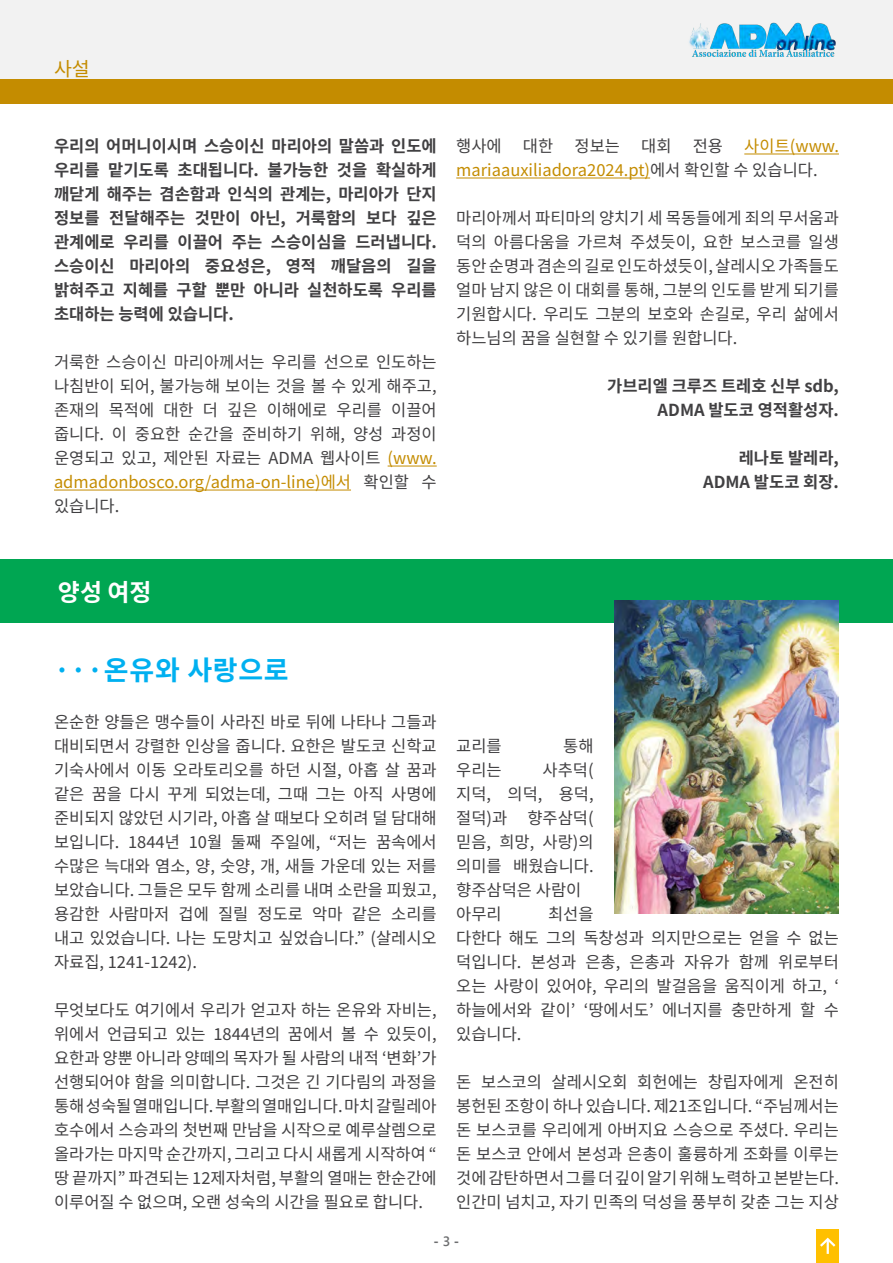
<style>
.page{position:relative;width:893px;height:1263px;background:#fff}
.page>*{position:absolute;margin:0;border:0;box-sizing:border-box;transform-origin:0 0}
.t1{font:700 27px "Noto Sans KR";letter-spacing:.025em;color:#00b0f0}
.t2{font:700 24px "Noto Sans KR";color:#fff}
.t3{font:19.5px "Noto Sans KR";color:#c48c00}
.t4{font:16.5px/24px "Noto Sans KR";color:#414042;text-align:justify}
.t5{font:700 16.5px/24px "Noto Sans KR";color:#414042;text-align:justify}
.t6{font:16.5px/24px "Noto Sans KR";color:#c48c00}
.t7{font:700 13.5px "Segoe UI";color:#6d6e70}
.s1{color:#c48c00}
.s2{color:#414042}
.s3{font-weight:600}
</style>
<div class="page">
<div style="left:0;top:0;width:893px;height:80px;background:#f2f2f2"></div>
<img style="left:689px;top:22px;width:147px;height:35px">
<div style="left:816px;top:1229px;width:23px;height:34px;background:#ffc000"></div>
<svg style="left:820px;top:1237px;width:16px;height:17px"></svg>
<div style="left:0;top:560px;width:893px;height:62px;background:#00a652"></div>
<hr style="left:388px;top:466px;width:49px;height:1px;background:#c48c00">
<hr style="left:54px;top:490px;width:297px;height:1px;background:#c48c00">
<hr style="left:744px;top:154px;width:95px;height:1px;background:#c48c00">
<hr style="left:456px;top:178px;width:194px;height:1px;background:#c48c00">
<div style="left:0;top:80px;width:893px;height:24px;background:#c48c00"></div>
<img style="left:615px;top:601px;width:224px;height:312px">
<p class="t3" style="left:54px;top:57px;width:37px">사설</p>
<p class="t5" style="left:54px;top:134px;width:384px">우리의 어머니이시며 스승이신 마리아의 말씀과 인도에 우리를 맡기도록 초대됩니다. 불가능한 것을 확실하게 깨닫게 해주는 겸손함과 인식의 관계는, 마리아가 단지 정보를 전달해주는 것만이 아닌, 거룩함의 보다 깊은 관계에로 우리를 이끌어 주는 스승이심을 드러냅니다. 스승이신 마리아의 중요성은, 영적 깨달음의 길을 밝혀주고 지혜를 구할 뿐만 아니라 실천하도록 우리를 초대하는 능력에 있습니다.</p>
<p class="t4" style="left:54px;top:350px;width:384px">거룩한 스승이신 마리아께서는 우리를 선으로 인도하는 나침반이 되어, 불가능해 보이는 것을 볼 수 있게 해주고, 존재의 목적에 대한 더 깊은 이해에로 우리를 이끌어 줍니다. 이 중요한 순간을 준비하기 위해, 양성 과정이 운영되고 있고, 제안된 자료는 ADMA 웹사이트 <span class="s1">(www. admadonbosco.org/adma-on-line)에서</span> 확인할 수 있습니다.</p>
<p class="t4" style="left:456px;top:134px;width:47px">행사에</p>
<p class="t4" style="left:523px;top:134px;width:32px">대한</p>
<p class="t4" style="left:574px;top:134px;width:47px">정보는</p>
<p class="t4" style="left:641px;top:134px;width:32px">대회</p>
<p class="t4" style="left:693px;top:134px;width:32px">전용</p>
<p class="t6" style="left:456px;top:134px;width:384px;text-indent:288px">사이트(www. mariaauxiliadora2024.pt)<span class="s2">에서 확인할 수 있습니다.</span></p>
<p class="t4" style="left:456px;top:206px;width:384px">마리아께서 파티마의 양치기 세 목동들에게 죄의 무서움과 덕의 아름다움을 가르쳐 주셨듯이, 요한 보스코를 일생 동안 순명과 겸손의 길로 인도하셨듯이, 살레시오 가족들도 얼마 남지 않은 이 대회를 통해, 그분의 인도를 받게 되기를 기원합시다. 우리도 그분의 보호와 손길로, 우리 삶에서 하느님의 꿈을 실현할 수 있기를 원합니다.</p>
<p class="t5" style="left:607px;top:374px;width:233px">가브리엘 크루즈 트레호 신부 sdb,</p>
<p class="t5" style="left:658px;top:398px;width:183px">ADMA 발도코 영적활성자.</p>
<p class="t5" style="left:739px;top:446px;width:102px">레나토 발레라,</p>
<p class="t5" style="left:703px;top:470px;width:137px">ADMA 발도코 회장.</p>
<p class="t2" style="left:58px;top:578px;width:95px">양성 여정</p>
<p class="t1" style="left:54px;top:654px;width:236px">···온유와 사랑으로</p>
<p class="t4" style="left:54px;top:710px;width:384px">온순한 양들은 맹수들이 사라진 바로 뒤에 나타나 그들과 대비되면서 강렬한 인상을 줍니다. 요한은 발도코 신학교 기숙사에서 이동 오라토리오를 하던 시절, 아홉 살 꿈과 같은 꿈을 다시 꾸게 되었는데, 그때 그는 아직 사명에 준비되지 않았던 시기라, 아홉 살 때보다 오히려 덜 담대해 보입니다. 1844년 10월 둘째 주일에, “저는 꿈속에서 수많은 늑대와 염소, 양, 숫양, 개, 새들 가운데 있는 저를 보았습니다. 그들은 모두 함께 소리를 내며 소란을 피웠고, 용감한 사람마저 겁에 질릴 정도로 악마 같은 소리를 내고 있었습니다. 나는 도망치고 싶었습니다.” (살레시오 자료집, 1241-1242).</p>
<p class="t4" style="left:54px;top:998px;width:384px">무엇보다도 여기에서 우리가 얻고자 하는 온유와 자비는, 위에서 언급되고 있는 1844년의 꿈에서 볼 수 있듯이, 요한과 양뿐 아니라 양떼의 목자가 될 사람의 내적 ‘변화’가 선행되어야 함을 의미합니다. 그것은 긴 기다림의 과정을 통해 성숙될 열매입니다. 부활의 열매입니다. 마치 갈릴레아 호수에서 스승과의 첫번째 만남을 시작으로 예루살렘으로 올라가는 마지막 순간까지, 그리고 다시 새롭게 시작하여 “ 땅 끝까지” 파견되는 12제자처럼, 부활의 열매는 한순간에 이루어질 수 없으며, 오랜 성숙의 시간을 필요로 합니다.</p>
<p class="t4" style="left:456px;top:734px;width:47px">교리를</p>
<p class="t4" style="left:563px;top:734px;width:32px">통해</p>
<p class="t4" style="left:456px;top:758px;width:47px">우리는</p>
<p class="t4" style="left:456px;top:758px;width:139px;text-indent:86px">사추덕( 지덕, 의덕, 용덕, 절덕)과 향주삼덕( 믿음, 희망, 사랑)의 의미를 배웠습니다. 향주삼덕은 사람이</p>
<p class="t4" style="left:456px;top:902px;width:47px">아무리</p>
<p class="t4" style="left:456px;top:902px;width:384px;text-align:left;text-indent:92px">최선을<br>다한다 해도 그의 독창성과 의지만으로는 얻을 수 없는 덕입니다. 본성과 은총, 은총과 자유가 함께 위로부터 오는 사랑이 있어야, 우리의 발걸음을 움직이게 하고, ‘ 하늘에서와 같이’ ‘땅에서도’ 에너지를 충만하게 할 수 있습니다.</p>
<p class="t4" style="left:456px;top:1070px;width:384px">돈 보스코의 살레시오회 회헌에는 창립자에게 온전히 봉헌된 조항이 하나 있습니다. 제21조입니다. “주님께서는 돈 보스코를 우리에게 아버지요 스승으로 주셨다. 우리는 돈 보스코 안에서 본성과 은총이 훌륭하게 조화를 이루는 것에 감탄하면서 그를 더 깊이 알기 위해 노력하고 본받는다. 인간미 넘치고, 자기 민족의 덕성을 풍부히 갖춘 그는 지상</p>
<p class="t7" style="left:434px;top:1229px;width:27px">- <span class="s3">3</span> -</p>
</div>
